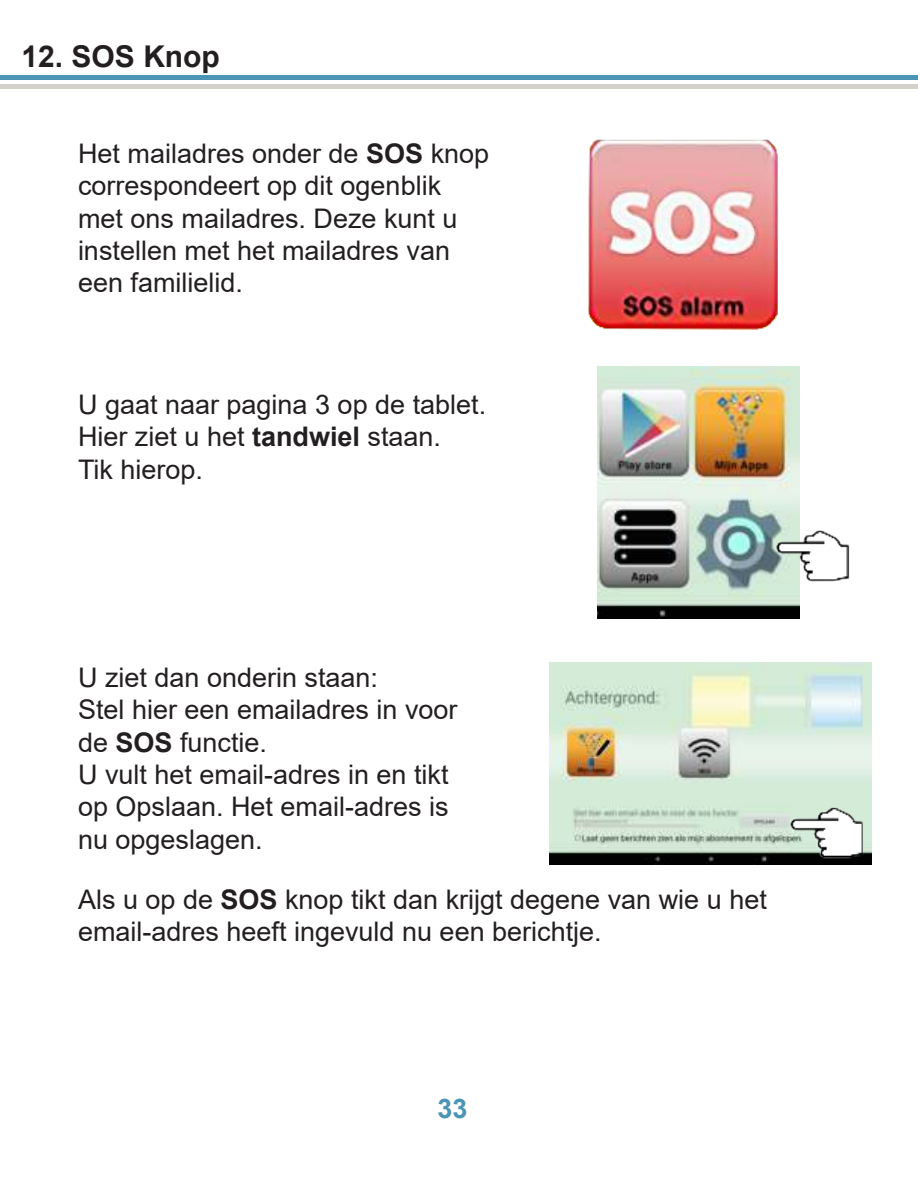
<style>
.page{position:relative;width:918px;height:1188px;background:#fff}
.page>*{position:absolute;margin:0;border:0;box-sizing:border-box;transform-origin:0 0}
.t1{font:700 30px "Arial";color:#231f20}
.t2{font:27px/32.4px "Arial";color:#231f20}
.t3{font:700 27px "Arial";color:#4b94b5}
.s1{font-weight:700}
</style>
<div class="page">
<hr style="left:0;top:76px;width:918px;height:4px;background:#4b94b5">
<div style="left:0;top:84px;width:918px;height:5px;background:#d5d2cb"></div>
<img style="left:588px;top:139px;width:190px;height:191px">
<img style="left:549px;top:662px;width:322px;height:203px">
<img style="left:597px;top:367px;width:202px;height:252px">
<img style="left:752px;top:512px;width:98px;height:88px">
<img style="left:779px;top:801px;width:88px;height:63px">
<p class="t1" style="left:22px;top:45px;width:200px">12. SOS Knop</p>
<p class="t2" style="left:78px;top:140px;width:413px">Het mailadres onder de <span class="s1">SOS</span> knop correspondeert op dit ogenblik met ons mailadres. Deze kunt u instellen met het mailadres van een familielid.</p>
<p class="t2" style="left:78px;top:391px;width:410px">U gaat naar pagina 3 op de tablet.<br>Hier ziet u het <span class="s1">tandwiel</span> staan.<br>Tik hierop.</p>
<p class="t2" style="left:78px;top:661px;width:381px">U ziet dan onderin staan:<br>Stel hier een emailadres in voor de <span class="s1">SOS</span> functie.<br>U vult het email-adres in en tikt op Opslaan. Het email-adres is nu opgeslagen.</p>
<p class="t2" style="left:78px;top:886px;width:690px">Als u op de <span class="s1">SOS</span> knop tikt dan krijgt degene van wie u het email-adres heeft ingevuld nu een berichtje.</p>
<p class="t3" style="left:438px;top:1098px;width:32px">33</p>
</div>
